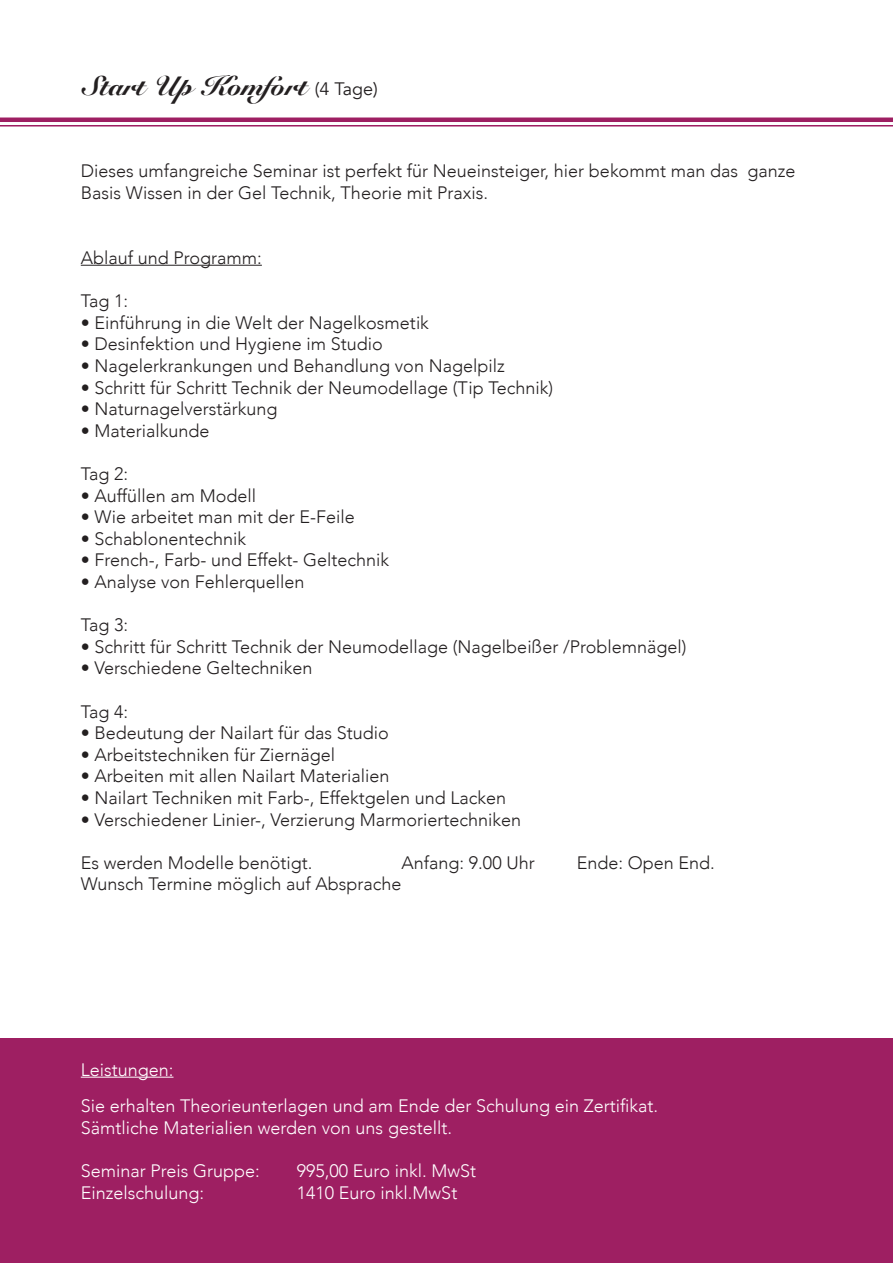
<style>
.page{position:relative;width:893px;height:1263px;background:#fff}
.page>*{position:absolute;margin:0;border:0;box-sizing:border-box;transform-origin:0 0}
.t1{font:900 27px "Snell Roundhand";color:#231f20}
.t2{font:300 18px/21.6px "Avenir";color:#231f20}
.t3{font:300 18px/36.6px "Avenir";color:#fff}
.s1{font-family:"Avenir";font-weight:400;font-size:18px}
</style>
<div class="page">
<div style="left:0;top:1039px;width:893px;height:224px;background:#9e1f62"></div>
<hr style="left:81px;top:265px;width:181px;height:1px;background:#231f20">
<hr style="left:81px;top:1077px;width:92px;height:1px;background:#fff">
<div style="left:0;top:117px;width:893px;height:5px;background:#9e1f62"></div>
<hr style="left:0;top:125px;width:893px;height:1px;background:#9e1f62">
<h1 class="t1" style="left:81px;top:70px;width:299px">Start Up Komfort <span class="s1">(4 Tage)</span></h1>
<p class="t2" style="left:81px;top:160px;width:716px">Dieses umfangreiche Seminar ist perfekt für Neueinsteiger, hier bekommt man das ganze<br>Basis Wissen in der Gel Technik, Theorie mit Praxis.</p>
<p class="t2" style="left:81px;top:247px;width:183px">Ablauf und Programm:</p>
<p class="t2" style="left:81px;top:290px;width:49px">Tag 1:</p>
<p class="t2" style="left:81px;top:312px;width:350px">• Einführung in die Welt der Nagelkosmetik</p>
<p class="t2" style="left:81px;top:333px;width:304px">• Desinfektion und Hygiene im Studio</p>
<p class="t2" style="left:81px;top:355px;width:425px">• Nagelerkrankungen und Behandlung von Nagelpilz</p>
<p class="t2" style="left:81px;top:376px;width:474px">• Schritt für Schritt Technik der Neumodellage (Tip Technik)</p>
<p class="t2" style="left:81px;top:398px;width:198px">• Naturnagelverstärkung</p>
<p class="t2" style="left:81px;top:420px;width:130px">• Materialkunde</p>
<p class="t2" style="left:81px;top:463px;width:49px">Tag 2:</p>
<p class="t2" style="left:81px;top:484px;width:177px">• Auffüllen am Modell</p>
<p class="t2" style="left:81px;top:506px;width:276px">• Wie arbeitet man mit der E-Feile</p>
<p class="t2" style="left:81px;top:528px;width:167px">• Schablonentechnik</p>
<p class="t2" style="left:81px;top:549px;width:310px">• French-, Farb- und Effekt- Geltechnik</p>
<p class="t2" style="left:81px;top:571px;width:225px">• Analyse von Fehlerquellen</p>
<p class="t2" style="left:81px;top:614px;width:49px">Tag 3:</p>
<p class="t2" style="left:81px;top:636px;width:607px">• Schritt für Schritt Technik der Neumodellage (Nagelbeißer /Problemnägel)</p>
<p class="t2" style="left:81px;top:657px;width:233px">• Verschiedene Geltechniken</p>
<p class="t2" style="left:81px;top:700px;width:49px">Tag 4:</p>
<p class="t2" style="left:81px;top:722px;width:310px">• Bedeutung der Nailart für das Studio</p>
<p class="t2" style="left:81px;top:744px;width:256px">• Arbeitstechniken für Ziernägel</p>
<p class="t2" style="left:81px;top:765px;width:310px">• Arbeiten mit allen Nailart Materialien</p>
<p class="t2" style="left:81px;top:787px;width:427px">• Nailart Techniken mit Farb-, Effektgelen und Lacken</p>
<p class="t2" style="left:81px;top:808px;width:442px">• Verschiedener Linier-, Verzierung Marmoriertechniken</p>
<p class="t2" style="left:81px;top:852px;width:233px">Es werden Modelle benötigt.</p>
<p class="t2" style="left:402px;top:852px;width:135px">Anfang: 9.00 Uhr</p>
<p class="t2" style="left:577px;top:852px;width:140px">Ende: Open End.</p>
<p class="t2" style="left:81px;top:873px;width:322px">Wunsch Termine möglich auf Absprache</p>
<p class="t3" style="left:81px;top:1051px;width:579px">Leistungen:<br>Sie erhalten Theorieunterlagen und am Ende der Schulung ein Zertifikat.</p>
<p class="t3" style="left:81px;top:1109px;width:373px">Sämtliche Materialien werden von uns gestellt.</p>
<p class="t3" style="left:81px;top:1153px;width:181px">Seminar Preis Gruppe:</p>
<p class="t3" style="left:297px;top:1153px;width:181px">995,00 Euro inkl. MwSt</p>
<p class="t3" style="left:81px;top:1174px;width:125px">Einzelschulung:</p>
<p class="t3" style="left:297px;top:1174px;width:162px">1410 Euro inkl.MwSt</p>
</div>
